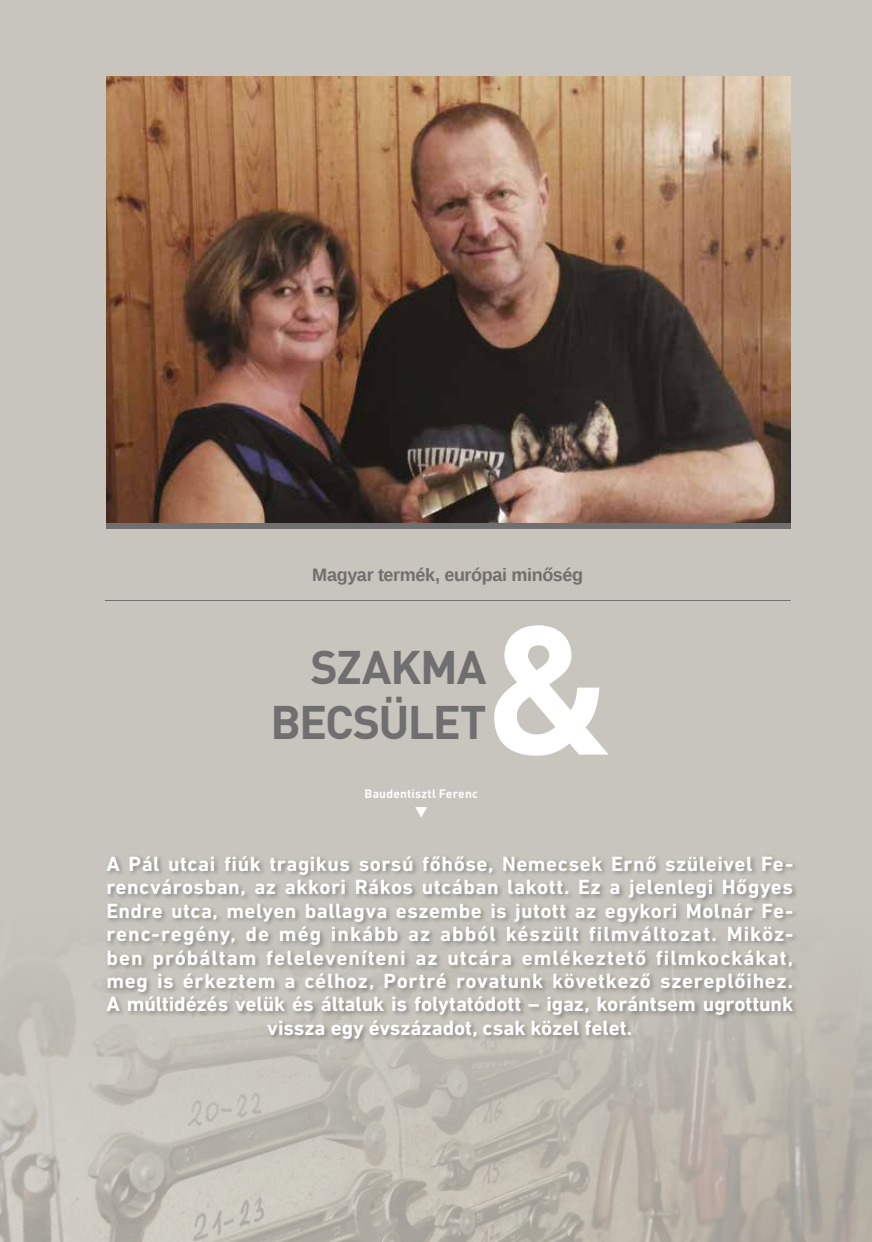
<style>
.page{position:relative;width:872px;height:1242px;background:#c7c5be}
.page>*{position:absolute;margin:0;border:0;box-sizing:border-box;transform-origin:0 0}
.t1{font:700 46.5px/55.8px "DIN Pro";letter-spacing:-.025em;color:#706f6f;text-align:right}
.t2{font:700 21px/23.4px "DIN Next LT Pro";letter-spacing:.025em;color:#fff;text-align:center}
.t3{font:700 18px "Liberation Sans";letter-spacing:-.02em;color:#706f6f}
.t4{font:700 12px "DIN Pro";letter-spacing:.015em;color:#fff}
</style>
<div class="page">
<img style="left:0;top:995px;width:872px;height:247px">
<hr style="left:105px;top:600px;width:685px;height:1px;background:#706f6f">
<svg style="left:494px;top:625px;width:114px;height:130px"></svg>
<div style="left:105px;top:854px;width:694px;height:191px;background:#000;opacity:.32"></div>
<svg style="left:415px;top:807px;width:12px;height:10px"></svg>
<img style="left:106px;top:76px;width:684px;height:447px">
<div style="left:106px;top:523px;width:684px;height:6px;background:#706f6f"></div>
<p class="t3" style="left:312px;top:563px;width:272px">Magyar termék, európai minőség</p>
<h1 class="t1" style="left:270px;top:637px;width:217px">SZAKMA<br>BECSÜLET</h1>
<p class="t4" style="left:364px;top:785px;width:115px">Baudentisztl Ferenc</p>
<p class="t2" style="left:106px;top:852px;width:688px">A Pál utcai fiúk tragikus sorsú főhőse, Nemecsek Ernő szüleivel Fe&shy;rencvárosban, az akkori Rákos utcában lakott. Ez a jelenlegi Hőgyes Endre utca, melyen ballagva eszembe is jutott az egykori Molnár Fe&shy;renc-regény, de még inkább az abból készült filmváltozat. Miköz&shy;ben próbáltam feleleveníteni az utcára emlékeztető filmkockákat, meg is érkeztem a célhoz, Portré rovatunk következő szereplőihez.<br>A múltidézés velük és általuk is folytatódott – igaz, korántsem ugrottunk vissza egy évszázadot, csak közel felet.</p>
</div>
